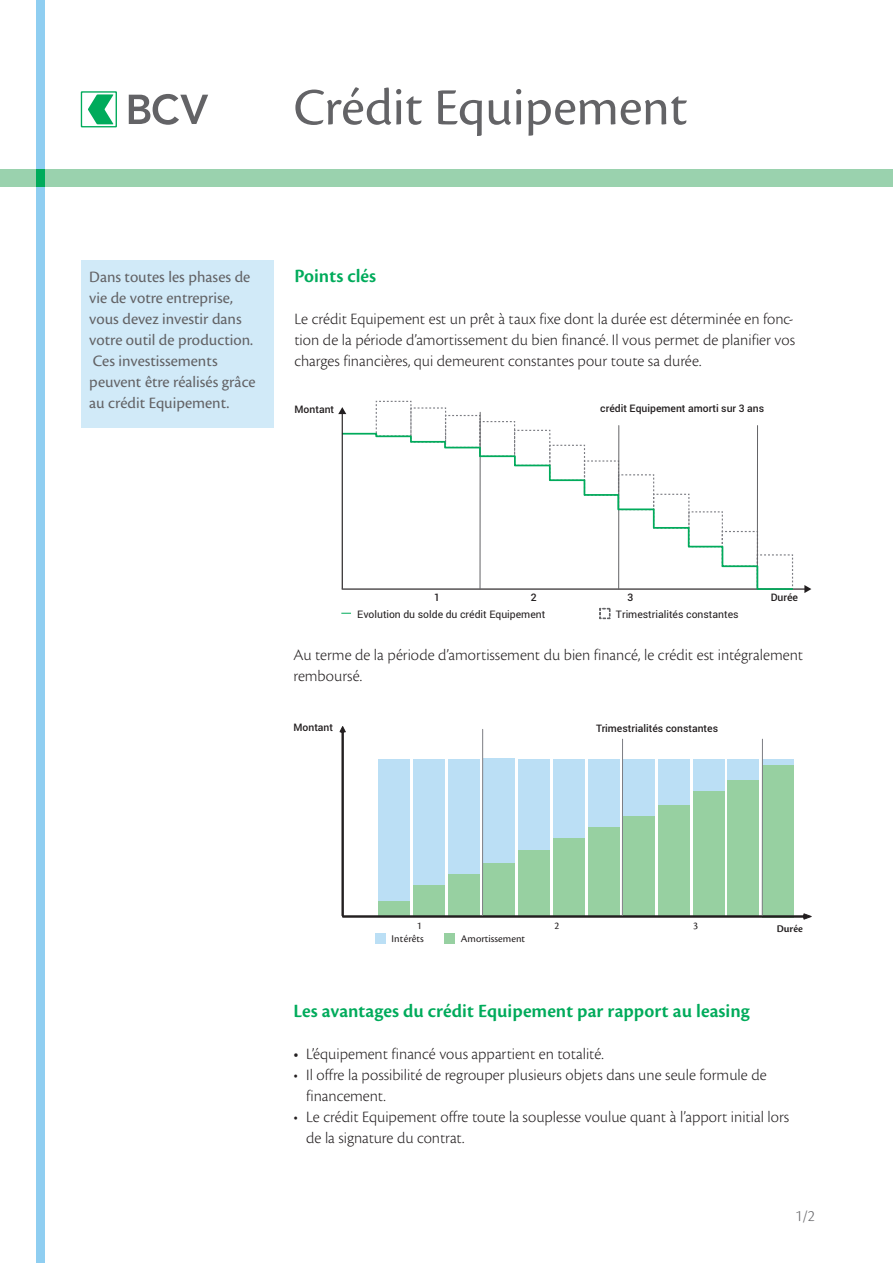
<style>
.page{position:relative;width:893px;height:1263px;background:#fff}
.page>*{position:absolute;margin:0;border:0;box-sizing:border-box;transform-origin:0 0}
.t1{font:54px "Cronos Pro";letter-spacing:-.005em;color:#636366}
.t2{font:600 19.5px "Cronos Pro";color:#00ab5b}
.t3{font:300 16.5px/21px "Cronos Pro";color:#231f20}
.t4{font:16.5px/21px "Cronos Pro";color:#636366}
.t5{font:300 16.5px "Cronos Pro";color:#636366}
.t6{font:10.65px "Cronos Pro";color:#231f20}
.t7{font:600 10.65px "Cronos Pro";color:#231f20}
.t8{font:500 10.35px "Roboto";color:#231f20}
.t9{font:10.35px "Roboto";color:#231f20}
.s1{font-weight:400}
</style>
<div class="page">
<div style="left:0;top:170px;width:893px;height:17px;background:#9ad2ae"></div>
<div style="left:36px;top:0;width:9px;height:1263px;background:#8fcef1"></div>
<div style="left:36px;top:170px;width:9px;height:17px;background:#00ab5b"></div>
<svg style="left:129px;top:94px;width:79px;height:31px"></svg>
<div style="left:81px;top:91px;width:36px;height:36px;background:#5ec997"></div>
<div style="left:82px;top:93px;width:34px;height:33px;background:#fff"></div>
<svg style="left:88px;top:94px;width:25px;height:30px"></svg>
<div style="left:81px;top:260px;width:193px;height:168px;background:#d1eaf8"></div>
<hr style="left:342px;top:588px;width:464px;height:2px;background:#231f20">
<svg style="left:804px;top:585px;width:7px;height:8px"></svg>
<svg style="left:375px;top:401px;width:383px;height:31px"></svg>
<hr style="left:757px;top:426px;width:1px;height:163px;background:#636366">
<hr style="left:480px;top:412px;width:1px;height:177px;background:#636366">
<hr style="left:618px;top:426px;width:1px;height:163px;background:#636366">
<svg style="left:600px;top:608px;width:10px;height:11px"></svg>
<svg style="left:341px;top:432px;width:454px;height:158px"></svg>
<hr style="left:342px;top:413px;width:1px;height:176px;background:#231f20">
<svg style="left:338px;top:407px;width:8px;height:7px"></svg>
<div style="left:375px;top:934px;width:10px;height:10px;background:#bbdff5"></div>
<div style="left:444px;top:933px;width:10px;height:11px;background:#97d0a1"></div>
<svg style="left:340px;top:726px;width:471px;height:193px"></svg>
<hr style="left:762px;top:739px;width:1px;height:176px;background:#7c7d83">
<hr style="left:482px;top:729px;width:1px;height:186px;background:#7c7d83">
<hr style="left:622px;top:739px;width:1px;height:176px;background:#7c7d83">
<h1 class="t1" style="left:293px;top:76px;width:396px">Crédit Equipement</h1>
<p class="t4" style="left:89px;top:266px;width:168px">Dans toutes les phases de vie de votre entreprise, vous devez investir dans votre outil de production.<br>Ces investissements peuvent être réalisés grâce au crédit Equipement.</p>
<p class="t2" style="left:294px;top:265px;width:83px">Points clés</p>
<p class="t3" style="left:294px;top:308px;width:502px;text-align:justify">Le crédit Equipement est un prêt à taux fixe dont la durée est déterminée en fonc&shy;tion de la période d’amortissement du bien financé. Il vous permet de planifier vos charges financières, qui demeurent constantes pour toute sa durée.</p>
<p class="t8" style="left:600px;top:401px;width:165px">crédit Equipement amorti sur 3 ans</p>
<p class="t8" style="left:294px;top:402px;width:41px">Montant</p>
<p class="t8" style="left:434px;top:590px;width:7px">1</p>
<p class="t8" style="left:531px;top:590px;width:7px">2</p>
<p class="t8" style="left:627px;top:590px;width:7px">3</p>
<p class="t8" style="left:771px;top:590px;width:29px">Durée</p>
<p class="t9" style="left:357px;top:607px;width:190px">Evolution du solde du crédit Equipement</p>
<p class="t9" style="left:616px;top:607px;width:124px">Trimestrialités constantes</p>
<p class="t3" style="left:293px;top:644px;width:511px">Au terme de la période d’amortissement du bien financé, le crédit est intégralement remboursé.</p>
<p class="t8" style="left:293px;top:720px;width:41px">Montant</p>
<p class="t8" style="left:596px;top:721px;width:124px">Trimestrialités constantes</p>
<p class="t6" style="left:417px;top:919px;width:6px">1</p>
<p class="t6" style="left:554px;top:919px;width:6px">2</p>
<p class="t6" style="left:693px;top:920px;width:6px">3</p>
<p class="t7" style="left:777px;top:922px;width:28px">Durée</p>
<p class="t6" style="left:392px;top:933px;width:34px">Intérêts</p>
<p class="t6" style="left:461px;top:933px;width:66px">Amortissement</p>
<p class="t2" style="left:293px;top:1000px;width:458px">Les avantages du crédit Equipement par rapport au leasing</p>
<p class="t3" style="left:293px;top:1043px;width:312px"><span class="s1">•</span> L’équipement financé vous appartient en totalité.</p>
<p class="t3" style="left:306px;top:1064px;width:462px;text-indent:-13px">• Il offre la possibilité de regrouper plusieurs objets dans une seule formule de financement.</p>
<p class="t3" style="left:306px;top:1106px;width:485px;text-indent:-13px">• Le crédit Equipement offre toute la souplesse voulue quant à l’apport initial lors de la signature du contrat.</p>
<p class="t5" style="left:795px;top:1206px;width:21px">1/2</p>
</div>
